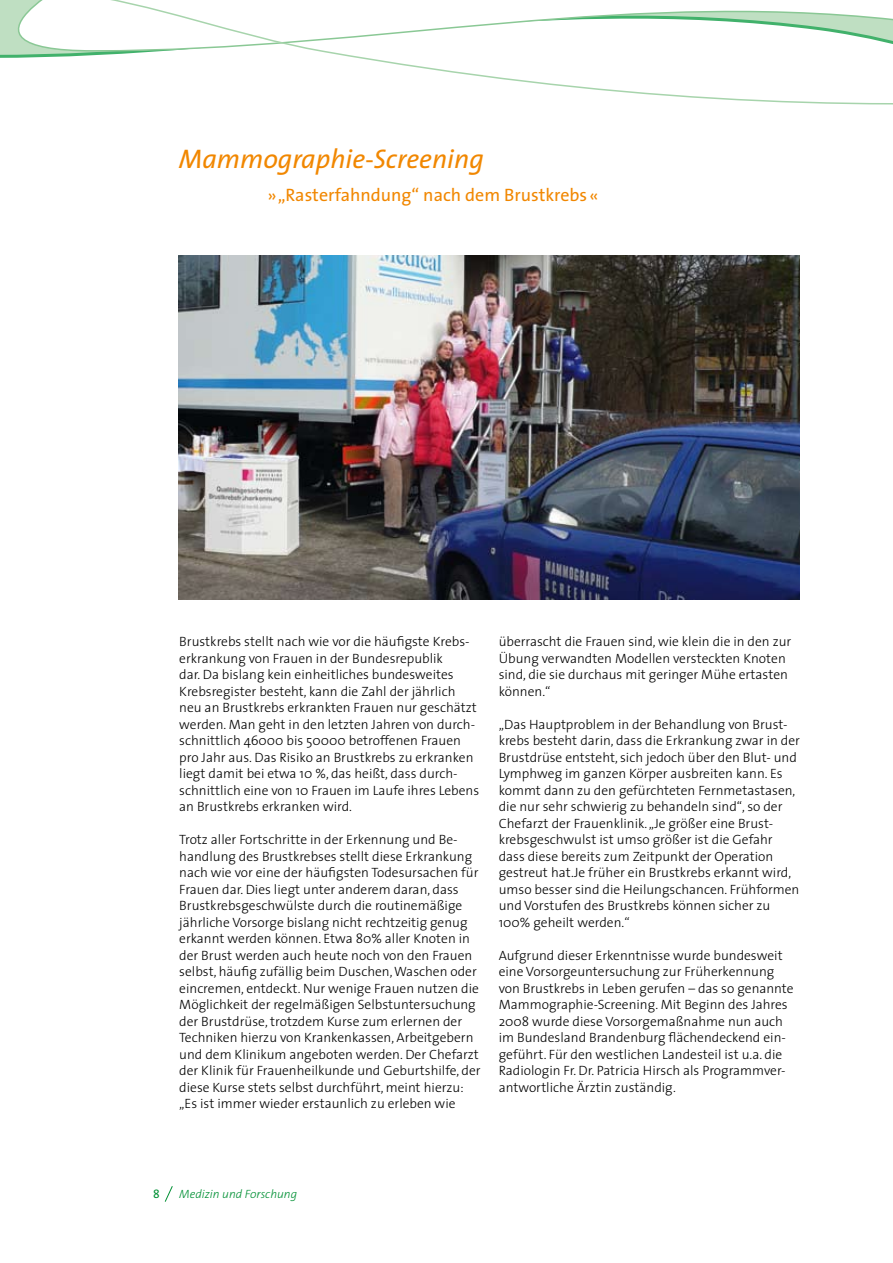
<style>
.page{position:relative;width:893px;height:1263px;background:#fff}
.page>*{position:absolute;margin:0;border:0;box-sizing:border-box;transform-origin:0 0}
.t1{font:italic 27px "The Sans";color:#f18700}
.t2{font:18px "The Sans";color:#f18700}
.t3{font:300 13.5px/16.5px "The Sans";color:#000}
.t4{font:italic 300 12px "The Sans";color:#009034}
.t5{font:12px "The Sans";color:#009034}
</style>
<div class="page">
<svg style="left:164px;top:1186px;width:9px;height:16px"></svg>
<svg style="left:0;top:0;width:893px;height:105px"></svg>
<img style="left:179px;top:255px;width:620px;height:345px">
<h1 class="t1" style="left:179px;top:136px;width:306px">Mammographie-Screening</h1>
<h2 class="t2" style="left:267px;top:179px;width:333px">»„Rasterfahndung“ nach dem Brustkrebs«</h2>
<p class="t3" style="left:179px;top:633px;width:301px">Brustkrebs stellt nach wie vor die häufigste Krebs&shy;erkrankung von Frauen in der Bundesrepublik<br>dar. Da bislang kein einheitliches bundesweites Krebsregister besteht, kann die Zahl der jährlich neu an Brustkrebs erkrankten Frauen nur geschätzt werden. Man geht in den letzten Jahren von durch&shy;schnittlich 46000 bis 50000 betroffenen Frauen pro Jahr aus. Das Risiko an Brustkrebs zu erkranken liegt damit bei etwa 10 %, das heißt, dass durch&shy;schnittlich eine von 10 Frauen im Laufe ihres Lebens an Brustkrebs erkranken wird.</p>
<p class="t3" style="left:179px;top:831px;width:303px">Trotz aller Fortschritte in der Erkennung und Be&shy;handlung des Brustkrebses stellt diese Erkrankung nach wie vor eine der häufigsten Todesursachen für Frauen dar. Dies liegt unter anderem daran, dass Brustkrebsgeschwülste durch die routinemäßige jährliche Vorsorge bislang nicht rechtzeitig genug erkannt werden können. Etwa 80% aller Knoten in der Brust werden auch heute noch von den Frauen selbst, häufig zufällig beim Duschen, Waschen oder eincremen, entdeckt. Nur wenige Frauen nutzen die Möglichkeit der regelmäßigen Selbstuntersuchung der Brustdrüse, trotzdem Kurse zum erlernen der Techniken hierzu von Krankenkassen, Arbeitgebern und dem Klinikum angeboten werden. Der Chefarzt der Klinik für Frauenheilkunde und Geburtshilfe, der diese Kurse stets selbst durchführt, meint hierzu: „Es ist immer wieder erstaunlich zu erleben wie</p>
<p class="t3" style="left:499px;top:633px;width:294px">überrascht die Frauen sind, wie klein die in den zur Übung verwandten Modellen versteckten Knoten sind, die sie durchaus mit geringer Mühe ertasten können.“</p>
<p class="t3" style="left:499px;top:715px;width:303px">„Das Hauptproblem in der Behandlung von Brust&shy;krebs besteht darin, dass die Erkrankung zwar in der Brustdrüse entsteht, sich jedoch über den Blut- und Lymphweg im ganzen Körper ausbreiten kann. Es kommt dann zu den gefürchteten Fernmetastasen, die nur sehr schwierig zu behandeln sind“, so der Chefarzt der Frauenklinik. „Je größer eine Brust&shy;krebsgeschwulst ist umso größer ist die Gefahr dass diese bereits zum Zeitpunkt der Operation gestreut hat.Je früher ein Brustkrebs erkannt wird, umso besser sind die Heilungschancen. Frühformen und Vorstufen des Brustkrebs können sicher zu 100% geheilt werden.“</p>
<p class="t3" style="left:499px;top:946px;width:296px">Aufgrund dieser Erkenntnisse wurde bundesweit eine Vorsorgeuntersuchung zur Früherkennung von Brustkrebs in Leben gerufen – das so genannte Mammographie-Screening. Mit Beginn des Jahres 2008 wurde diese Vorsorgemaßnahme nun auch im Bundesland Brandenburg flächendeckend ein&shy;geführt. Für den westlichen Landesteil ist u.a. die Radiologin Fr. Dr. Patricia Hirsch als Programmver&shy;antwortliche Ärztin zuständig.</p>
<p class="t5" style="left:153px;top:1184px;width:8px">8</p>
<p class="t4" style="left:179px;top:1184px;width:119px">Medizin und Forschung</p>
</div>
